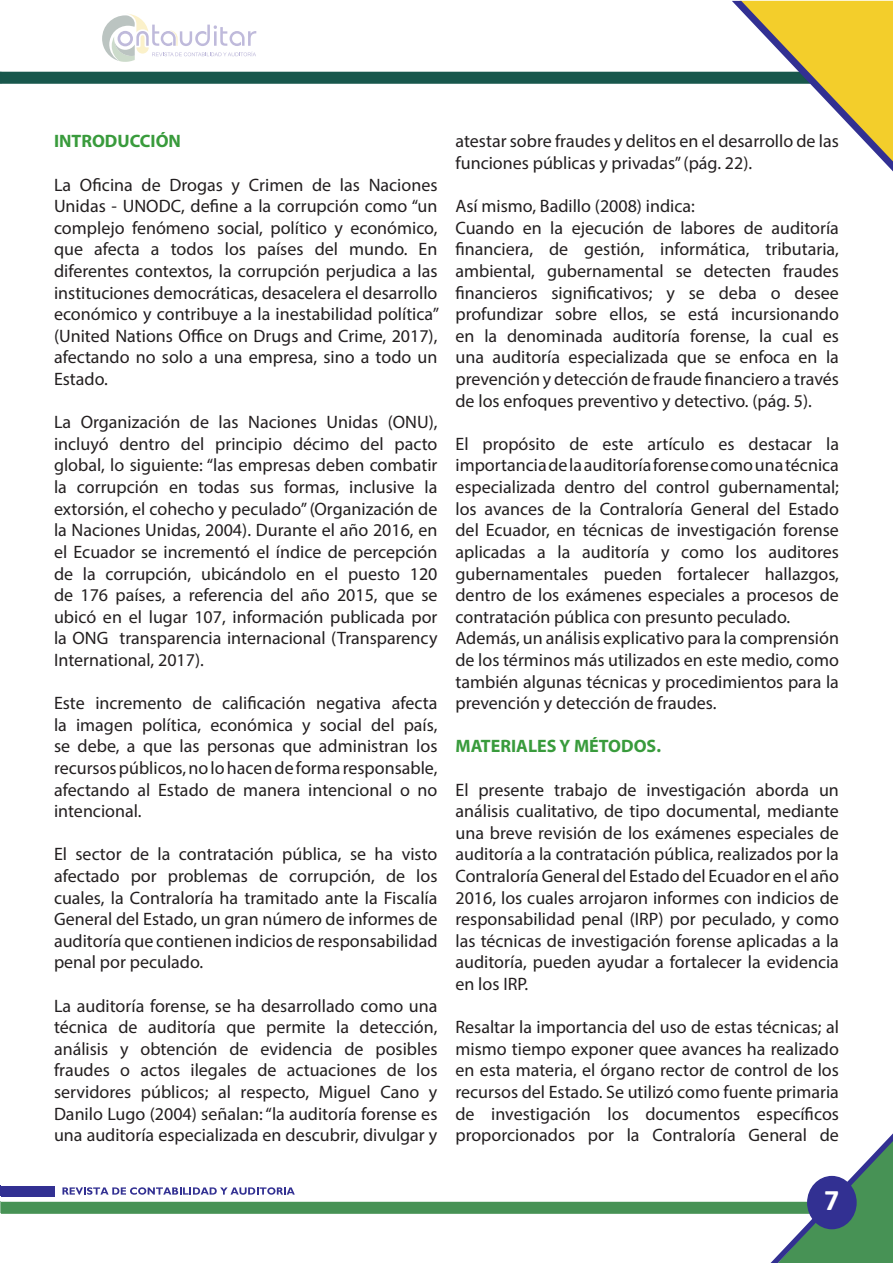
<style>
.page{position:relative;width:893px;height:1263px;background:#fff}
.page>*{position:absolute;margin:0;border:0;box-sizing:border-box;transform-origin:0 0}
.t1{font:700 30px "Calibri";color:#fff}
.t2{font:18px/21.6px "Myriad Pro";color:#231f20;text-align:justify}
.t3{font:700 18px "Myriad Pro";color:#399b3c}
</style>
<div class="page">
<svg style="left:0;top:1133px;width:893px;height:130px"></svg>
<div style="left:1px;top:1186px;width:53px;height:10px;background:#323092"></div>
<svg style="left:0;top:1px;width:893px;height:171px"></svg>
<p class="t3" style="left:54px;top:130px;width:129px">INTRODUCCIÓN</p>
<p class="t2" style="left:54px;top:174px;width:387px">La Oficina de Drogas y Crimen de las Naciones Unidas - UNODC, define a la corrupción como “un complejo fenómeno social, político y económico, que afecta a todos los países del mundo. En diferentes contextos, la corrupción perjudica a las instituciones democráticas, desacelera el desarrollo económico y contribuye a la inestabilidad política” (United Nations Office on Drugs and Crime, 2017), afectando no solo a una empresa, sino a todo un Estado.</p>
<p class="t2" style="left:54px;top:411px;width:385px">La Organización de las Naciones Unidas (ONU), incluyó dentro del principio décimo del pacto global, lo siguiente: “las empresas deben combatir la corrupción en todas sus formas, inclusive la extorsión, el cohecho y peculado” (Organización de la Naciones Unidas, 2004). Durante el año 2016, en el Ecuador se incrementó el índice de percepción de la corrupción, ubicándolo en el puesto 120 de 176 países, a referencia del año 2015, que se ubicó en el lugar 107, información publicada por la ONG transparencia internacional (Transparency International, 2017).</p>
<p class="t2" style="left:54px;top:692px;width:385px">Este incremento de calificación negativa afecta la imagen política, económica y social del país, se debe, a que las personas que administran los recursos públicos, no lo hacen de forma responsable, afectando al Estado de manera intencional o no intencional.</p>
<p class="t2" style="left:54px;top:843px;width:385px">El sector de la contratación pública, se ha visto afectado por problemas de corrupción, de los cuales, la Contraloría ha tramitado ante la Fiscalía General del Estado, un gran número de informes de auditoría que contienen indicios de responsabilidad penal por peculado.</p>
<p class="t2" style="left:54px;top:994px;width:385px">La auditoría forense, se ha desarrollado como una técnica de auditoría que permite la detección, análisis y obtención de evidencia de posibles fraudes o actos ilegales de actuaciones de los servidores públicos; al respecto, Miguel Cano y Danilo Lugo (2004) señalan: “la auditoría forense es una auditoría especializada en descubrir, divulgar y</p>
<p class="t2" style="left:455px;top:130px;width:385px">atestar sobre fraudes y delitos en el desarrollo de las funciones públicas y privadas” (pág. 22).</p>
<p class="t2" style="left:455px;top:195px;width:241px">Así mismo, Badillo (2008) indica:</p>
<p class="t2" style="left:455px;top:217px;width:385px">Cuando en la ejecución de labores de auditoría financiera, de gestión, informática, tributaria, ambiental, gubernamental se detecten fraudes financieros significativos; y se deba o desee profundizar sobre ellos, se está incursionando en la denominada auditoría forense, la cual es una auditoría especializada que se enfoca en la prevención y detección de fraude financiero a través de los enfoques preventivo y detectivo. (pág. 5).</p>
<p class="t2" style="left:455px;top:433px;width:385px">El propósito de este artículo es destacar la importancia de la auditoría forense como una técnica especializada dentro del control gubernamental; los avances de la Contraloría General del Estado del Ecuador, en técnicas de investigación forense aplicadas a la auditoría y como los auditores gubernamentales pueden fortalecer hallazgos, dentro de los exámenes especiales a procesos de contratación pública con presunto peculado.</p>
<p class="t2" style="left:455px;top:627px;width:385px">Además, un análisis explicativo para la comprensión de los términos más utilizados en este medio, como también algunas técnicas y procedimientos para la prevención y detección de fraudes.</p>
<p class="t3" style="left:455px;top:734px;width:207px">MATERIALES Y MÉTODOS.</p>
<p class="t2" style="left:455px;top:778px;width:385px">El presente trabajo de investigación aborda un análisis cualitativo, de tipo documental, mediante una breve revisión de los exámenes especiales de auditoría a la contratación pública, realizados por la Contraloría General del Estado del Ecuador en el año 2016, los cuales arrojaron informes con indicios de responsabilidad penal (IRP) por peculado, y como las técnicas de investigación forense aplicadas a la auditoría, pueden ayudar a fortalecer la evidencia en los IRP.</p>
<p class="t2" style="left:455px;top:1016px;width:385px">Resaltar la importancia del uso de estas técnicas; al mismo tiempo exponer quee avances ha realizado en esta materia, el órgano rector de control de los recursos del Estado. Se utilizó como fuente primaria de investigación los documentos específicos proporcionados por la Contraloría General de</p>
<h1 class="t1" style="left:824px;top:1181px;width:17px">7</h1>
</div>
